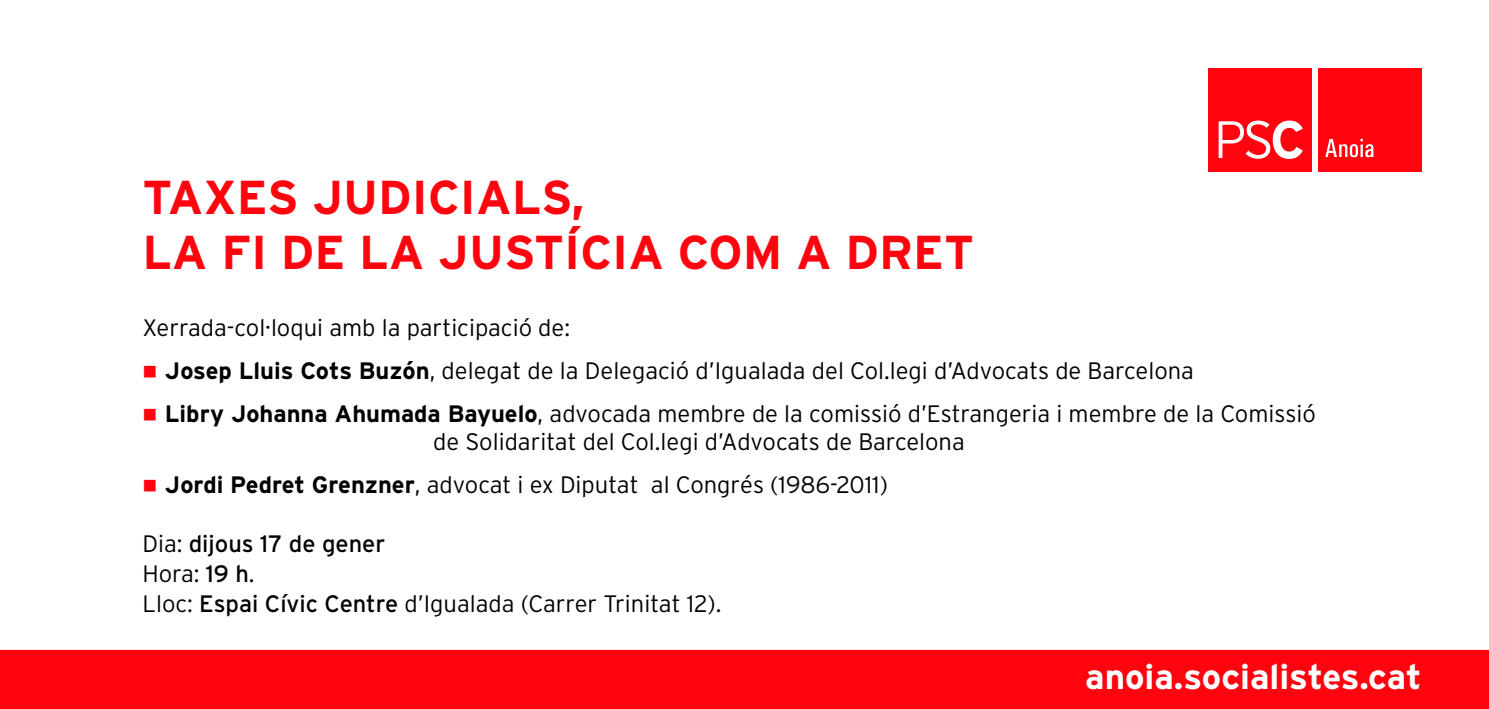
<style>
.page{position:relative;width:1489px;height:709px;background:#fff}
.page>*{position:absolute;margin:0;border:0;box-sizing:border-box;transform-origin:0 0}
.t1{font:700 47.5px/55px "Interstate";color:#ff040f}
.t2{font:700 35px "Interstate";color:#fff}
.t3{font:300 23.75px/30px "Interstate";color:#000}
.s1{color:#ff040f}
.s2{font-weight:700}
.s3{font-weight:400}
</style>
<div class="page">
<div style="left:0;top:650px;width:1488px;height:59px;background:#ff040f"></div>
<div style="left:1317px;top:68px;width:104px;height:104px;background:#ff040f"></div>
<div style="left:1207px;top:68px;width:104px;height:104px;background:#ff040f"></div>
<svg style="left:1218px;top:121px;width:84px;height:38px"></svg>
<svg style="left:1325px;top:139px;width:48px;height:18px"></svg>
<h1 class="t1" style="left:142px;top:169px;width:833px">TAXES JUDICIALS,<br>LA FI DE LA JUSTÍCIA COM A DRET</h1>
<p class="t3" style="left:142px;top:313px;width:429px">Xerrada-col·loqui amb la participació de:</p>
<p class="t3" style="left:142px;top:355px;width:1053px"><span class="s1">■</span> <span class="s2">Josep Lluis Cots Buzón</span>, delegat de la Delegació d’Igualada del Col.legi d’Advocats de Barcelona</p>
<p class="t3" style="left:433px;top:399px;width:884px;line-height:28.5px;text-indent:-291px"><span class="s1">■</span> <span class="s2">Libry Johanna Ahumada Bayuelo</span>, advocada membre de la comissió d’Estrangeria i membre de la Comissió de Solidaritat del Col.legi d’Advocats de Barcelona</p>
<p class="t3" style="left:142px;top:469px;width:747px"><span class="s1">■</span> <span class="s2">Jordi Pedret Grenzner</span>, advocat i ex Diputat al Congrés (1986-2011)</p>
<p class="t3" style="left:142px;top:528px;width:580px">Dia: <span class="s3">dijous 17 de gener<br></span>Hora: <span class="s3">19 h</span>.<br>Lloc: <span class="s3">Espai Cívic Centre</span> d’Igualada (Carrer Trinitat 12).</p>
<h2 class="t2" style="left:1085px;top:657px;width:338px">anoia.socialistes.cat</h2>
</div>
